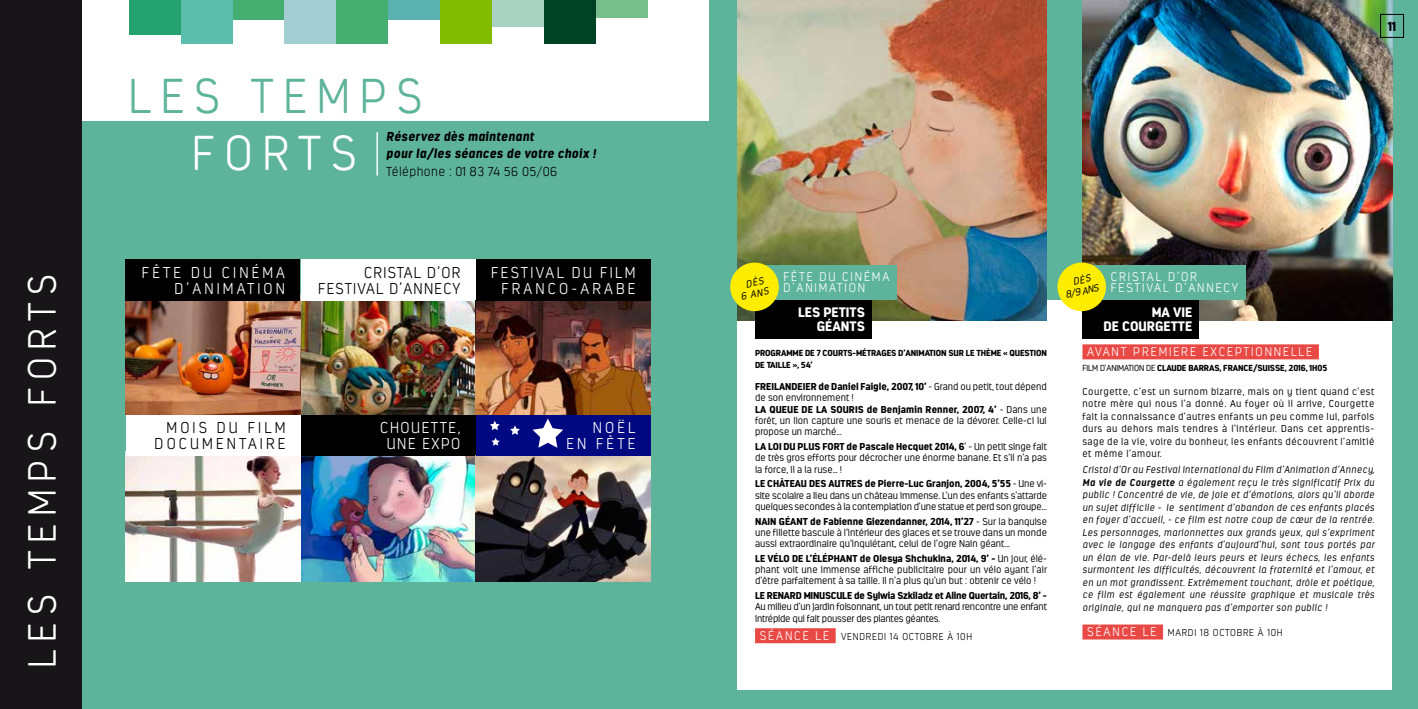
<style>
.page{position:relative;width:1418px;height:709px;background:#fff}
.page>*{position:absolute;margin:0;border:0;box-sizing:border-box;transform-origin:0 0}
.t1{font:200 48.88px "Estandar Rounded";letter-spacing:.2em;color:#5eb49b}
.t2{font:200 48.88px "Estandar Rounded";letter-spacing:.2em;color:#fff}
.t3{font:200 39.38px "Estandar Rounded";letter-spacing:.2em;color:#fff}
.t4{font:200 15.75px/15.8px "Estandar Rounded";letter-spacing:.2em;color:#fff;text-align:right}
.t5{font:200 15.75px/15.8px "Estandar Rounded";letter-spacing:.08em;color:#000;text-align:right}
.t6{font:200 15.75px/15.8px "Estandar Rounded";letter-spacing:.15em;color:#fff;text-align:right}
.t7{font:200 15.75px/15.8px "Estandar Rounded";letter-spacing:.2em;color:#000;text-align:right}
.t8{font:200 15.75px/15.8px "Estandar Rounded";letter-spacing:.1em;color:#fff;text-align:center}
.t9{font:900 13.75px/13.8px "Estandar Rounded";color:#fff;text-align:right}
.t10{font:900 13.12px "Estandar Rounded";color:#000}
.t11{font:italic 900 13px/17.2px "Estandar Rounded";letter-spacing:.03em;color:#000}
.t12{font:200 13px "Estandar Rounded";letter-spacing:.03em;color:#000}
.t13{font:200 12.5px/11.2px "Estandar Rounded";letter-spacing:.15em;color:#fff}
.t14{font:300 10px/11.2px "Estandar Rounded";color:#000;text-align:justify}
.t15{font:italic 300 10px/12.5px "Estandar Rounded";letter-spacing:.05em;color:#000;text-align:justify}
.t16{font:300 10px/11.2px "Estandar Rounded";letter-spacing:-.02em;color:#000}
.t17{font:900 10px "Estandar Rounded";letter-spacing:-.02em;color:#000}
.t18{font:200 10px "Estandar Rounded";letter-spacing:.075em;color:#000}
.t19{font:italic 300 10px/11.2px "Estandar Rounded";color:#000;text-align:center}
.t20{font:900 8.75px/11.2px "Estandar Rounded";letter-spacing:-.01em;color:#000}
.s1{font-weight:900}
.s2{font-size:12.5px;color:#fff}
.s3{font-weight:300}
.s4{font-weight:700}
</style>
<div class="page">
<div style="left:709px;top:0;width:708px;height:709px;background:#5eb49b"></div>
<div style="left:0;top:121px;width:709px;height:588px;background:#5eb49b"></div>
<div style="left:0;top:0;width:82px;height:709px;background:#181518"></div>
<div style="left:737px;top:299px;width:654px;height:390px;background:#fff"></div>
<div style="left:755px;top:628px;width:80px;height:15px;background:#e94945"></div>
<div style="left:1082px;top:344px;width:236px;height:15px;background:#e94945"></div>
<div style="left:1082px;top:624px;width:80px;height:15px;background:#e94945"></div>
<img style="left:737px;top:0;width:310px;height:321px">
<img style="left:1082px;top:0;width:309px;height:321px">
<div style="left:755px;top:299px;width:117px;height:39px;background:#000"></div>
<div style="left:1082px;top:299px;width:117px;height:39px;background:#000"></div>
<div style="left:1380px;top:14px;width:23px;height:24px;border:1px solid #000"></div>
<div style="left:755px;top:265px;width:141px;height:34px;background:#5eb49b"></div>
<div style="left:1082px;top:265px;width:163px;height:34px;background:#5eb49b"></div>
<div style="left:1057px;top:262px;width:49px;height:49px;background:#ffed00;border-radius:50%"></div>
<div style="left:730px;top:262px;width:48px;height:49px;background:#ffed00;border-radius:50%"></div>
<div style="left:232px;top:0;width:52px;height:19px;background:#43ae70"></div>
<div style="left:388px;top:0;width:52px;height:19px;background:#5ab3b1"></div>
<div style="left:284px;top:0;width:52px;height:44px;background:#a2ced2"></div>
<div style="left:180px;top:0;width:52px;height:44px;background:#5cbdac"></div>
<div style="left:129px;top:0;width:51px;height:35px;background:#23a270"></div>
<div style="left:544px;top:0;width:52px;height:44px;background:#004225"></div>
<div style="left:596px;top:0;width:52px;height:17px;background:#78be8d"></div>
<div style="left:440px;top:0;width:52px;height:44px;background:#82bc00"></div>
<div style="left:336px;top:0;width:52px;height:44px;background:#43ae70"></div>
<div style="left:492px;top:0;width:52px;height:26px;background:#a9d1c2"></div>
<hr style="left:376px;top:132px;width:2px;height:43px;background:#fff">
<img style="left:301px;top:455px;width:349px;height:127px">
<div style="left:301px;top:414px;width:175px;height:41px;background:#000"></div>
<img style="left:126px;top:455px;width:175px;height:127px">
<div style="left:126px;top:414px;width:175px;height:41px;background:#fff"></div>
<div style="left:476px;top:414px;width:174px;height:41px;background:#000981"></div>
<svg style="left:510px;top:425px;width:10px;height:10px"></svg>
<svg style="left:490px;top:421px;width:10px;height:9px"></svg>
<svg style="left:532px;top:418px;width:31px;height:30px"></svg>
<svg style="left:491px;top:438px;width:9px;height:7px"></svg>
<img style="left:301px;top:301px;width:175px;height:113px">
<div style="left:301px;top:260px;width:175px;height:41px;background:#fff"></div>
<img style="left:476px;top:301px;width:174px;height:113px">
<div style="left:476px;top:260px;width:174px;height:41px;background:#000"></div>
<img style="left:126px;top:301px;width:175px;height:113px">
<div style="left:125px;top:260px;width:175px;height:41px;background:#000"></div>
<h2 class="t3" style="left:20px;top:667px;width:395px;rotate:-90deg">LES TEMPS FORTS</h2>
<h1 class="t1" style="left:129px;top:68px;width:295px">LES TEMPS</h1>
<h1 class="t2" style="left:192px;top:125px;width:166px">FORTS</h1>
<h3 class="t11" style="left:386px;top:128px;width:211px">Réservez dès maintenant<br>pour la/les séances de votre choix !</h3>
<h3 class="t12" style="left:386px;top:164px;width:172px">Téléphone : 01 83 74 56 05/06</h3>
<h3 class="t4" style="left:142px;top:265px;width:145px">FÊTE DU CINÉMA<br>D’ANIMATION</h3>
<h3 class="t5" style="left:318px;top:265px;width:144px">CRISTAL D’OR<br>FESTIVAL D’ANNECY</h3>
<h3 class="t6" style="left:491px;top:265px;width:146px">FESTIVAL DU FILM<br>FRANCO-ARABE</h3>
<h3 class="t7" style="left:155px;top:419px;width:132px">MOIS DU FILM<br>DOCUMENTAIRE</h3>
<h3 class="t4" style="left:566px;top:419px;width:70px">NOËL<br>EN FÊTE</h3>
<h3 class="t8" style="left:380px;top:419px;width:82px">CHOUETTE,<br>UNE EXPO</h3>
<h3 class="t10" style="left:1387px;top:18px;width:10px">11</h3>
<p class="t19" style="left:737px;top:280px;width:30px;rotate:-12deg">DÈS<br>6 ANS</p>
<p class="t13" style="left:783px;top:271px;width:107px">FÊTE DU CINÉMA<br>D’ANIMATION</p>
<p class="t13" style="left:1110px;top:271px;width:129px">CRISTAL D’OR<br>FESTIVAL D’ANNECY</p>
<p class="t19" style="left:1061px;top:278px;width:35px;rotate:-12deg">DÈS<br>8/9 ANS</p>
<h3 class="t9" style="left:798px;top:305px;width:68px">LES PETITS<br>GÉANTS</h3>
<h3 class="t9" style="left:1103px;top:305px;width:90px">MA VIE<br>DE COURGETTE</h3>
<p class="t20" style="left:755px;top:348px;width:293px">PROGRAMME DE 7 COURTS-MÉTRAGES D’ANIMATION SUR LE THÈME « QUESTION<br>DE TAILLE », 54’</p>
<p class="t14" style="left:755px;top:381px;width:293px;text-align:left"><span class="s1">FREILANDEIER de Daniel Faigle, 2007, 10’</span> - Grand ou petit, tout dépend de son environnement !<br><span class="s1">LA QUEUE DE LA SOURIS de Benjamin Renner, 2007, 4’</span> - Dans une forêt, un lion capture une souris et menace de la dévorer. Celle-ci lui propose un marché...</p>
<p class="t14" style="left:755px;top:441px;width:293px"><span class="s1">LA LOI DU PLUS FORT de Pascale Hecquet 2014, 6</span>’ - Un petit singe fait de très gros efforts pour décrocher une énorme banane. Et s’il n’a pas la force, il a la ruse… !</p>
<p class="t14" style="left:755px;top:478px;width:293px"><span class="s1">LE CHÂTEAU DES AUTRES de Pierre-Luc Granjon, 2004, 5’55</span> - Une vi&shy;site scolaire a lieu dans un château immense. L’un des enfants s’attarde quelques secondes à la contemplation d’une statue et perd son groupe...</p>
<p class="t14" style="left:755px;top:515px;width:293px"><span class="s1">NAIN GÉANT de Fabienne Giezendanner, 2014, 11’27</span> - Sur la banquise une fillette bascule à l’intérieur des glaces et se trouve dans un monde aussi extraordinaire qu’inquiétant, celui de l’ogre Nain géant...</p>
<p class="t14" style="left:755px;top:553px;width:293px"><span class="s1">LE VÉLO DE L’ÉLÉPHANT de Olesya Shchukina, 2014, 9’ -</span> Un jour, élé&shy;phant voit une immense affiche publicitaire pour un vélo ayant l’air d’être parfaitement à sa taille. Il n’a plus qu’un but : obtenir ce vélo !</p>
<p class="t17" style="left:755px;top:589px;width:293px">LE RENARD MINUSCULE de Sylwia Szkiladz et Aline Quertain, 2016, 8’ -</p>
<p class="t16" style="left:755px;top:601px;width:293px">Au milieu d’un jardin foisonnant, un tout petit renard rencontre une enfant intrépide qui fait pousser des plantes géantes.</p>
<p class="t18" style="left:759px;top:631px;width:214px"><span class="s2">SÉANCE LE</span> VENDREDI 14 OCTOBRE À 10H</p>
<p class="t13" style="left:1087px;top:346px;width:226px">AVANT PREMIERE EXCEPTIONNELLE</p>
<p class="t20" style="left:1082px;top:362px;width:246px"><span class="s3">FILM D’ANIMATION DE</span> CLAUDE BARRAS, FRANCE/SUISSE, 2016, 1H05</p>
<p class="t14" style="left:1082px;top:385px;width:293px;line-height:12.5px">Courgette, c’est un surnom bizarre, mais on y tient quand c’est notre mère qui nous l’a donné. Au foyer où il arrive, Courgette fait la connaissance d’autres enfants un peu comme lui, parfois durs au dehors mais tendres à l’intérieur. Dans cet apprentis&shy;sage de la vie, voire du bonheur, les enfants découvrent l’amitié et même l’amour.</p>
<p class="t15" style="left:1082px;top:463px;width:293px">Cristal d’Or au Festival international du Film d’Animation d’Annecy, <span class="s4">Ma vie de Courgette</span> a également reçu le très significatif Prix du public ! Concentré de vie, de joie et d’émotions, alors qu’il aborde un sujet difficile - le sentiment d’abandon de ces enfants placés en foyer d’accueil, - ce film est notre coup de cœur de la rentrée.<br>Les personnages, marionnettes aux grands yeux, qui s’expriment avec le langage des enfants d’aujourd’hui, sont tous portés par un élan de vie. Par-delà leurs peurs et leurs échecs, les enfants surmontent les difficultés, découvrent la fraternité et l’amour, et en un mot grandissent. Extrêmement touchant, drôle et poétique, ce film est également une réussite graphique et musicale très originale, qui ne manquera pas d’emporter son public !</p>
<p class="t18" style="left:1087px;top:627px;width:197px"><span class="s2">SÉANCE LE</span> MARDI 18 OCTOBRE À 10H</p>
</div>
